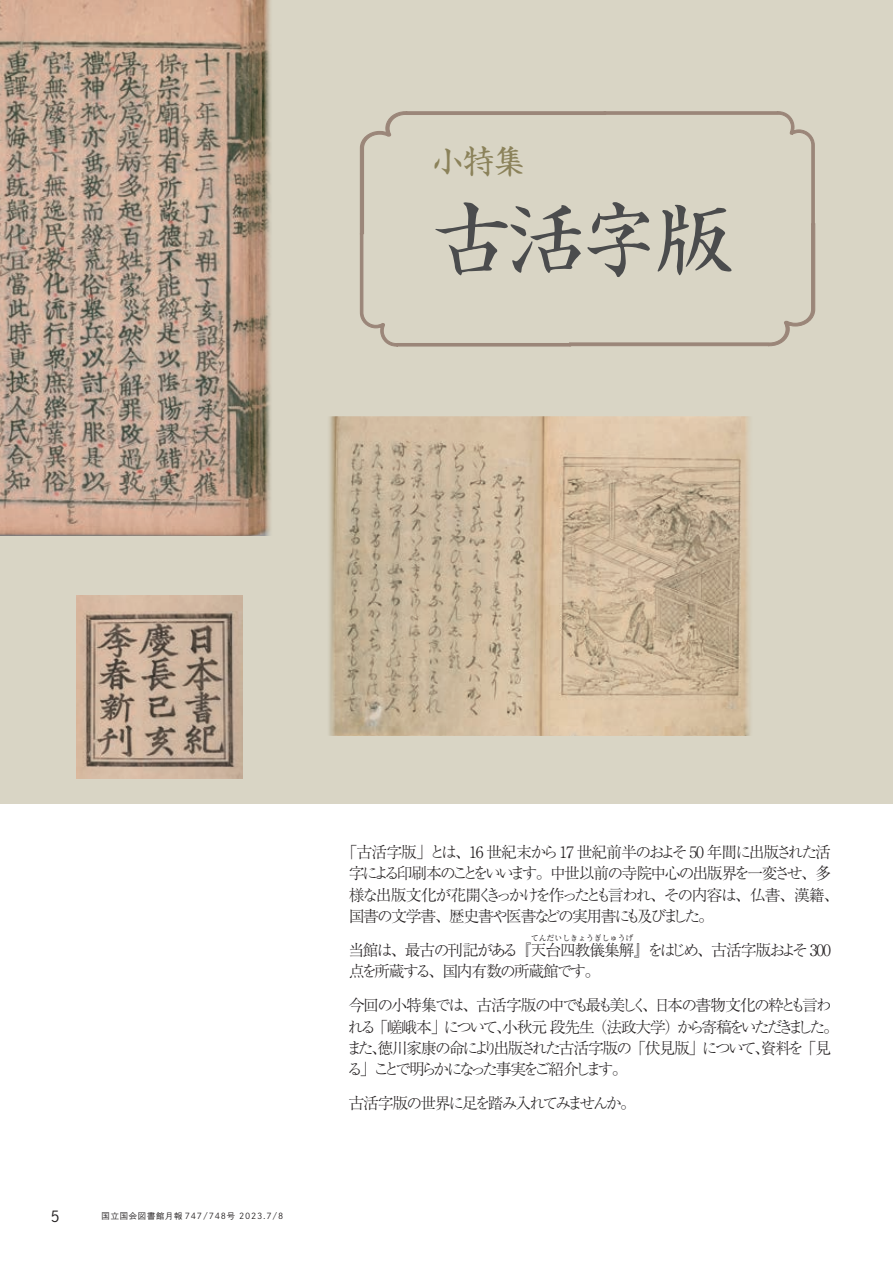
<style>
.page{position:relative;width:893px;height:1263px;background:#fff}
.page>*{position:absolute;margin:0;border:0;box-sizing:border-box;transform-origin:0 0}
.リード文{font:79.95px "Sei Kai CB1 Std";color:#4b4c4d}
.リード文-2{font:33px "Sei Kai CB1 Std";color:#8b825a}
.リード文-3{font:300 15.75px/21.3px "Ryumin Pro";letter-spacing:-.11em;color:#231f20}
.リード文-4{font:300 15.75px "Ryumin Pro";letter-spacing:-.075em;color:#231f20}
.リード文-5{font:300 15.75px/21.3px "Ryumin Pro";letter-spacing:-.23em;color:#231f20}
.リード文-6{font:300 15.75px "Ryumin Pro";letter-spacing:-.14em;color:#231f20}
.リード文-7{font:300 15.75px "Ryumin Pro";letter-spacing:-.205em;color:#231f20}
.リード文-8{font:300 15.75px "Ryumin Pro";letter-spacing:-.065em;color:#231f20}
.リード文-9{font:300 15.75px "Ryumin Pro";letter-spacing:-.17em;color:#231f20}
.t1{font:15px "Shuei Go Gin Std L";color:#231f20}
.t2{font:8.25px "Shuei Go Gin Std L";letter-spacing:.1em;color:#231f20}
.リード文-10{font:300 7.8px "Ryumin Pro";color:#231f20}
</style>
<div class="page">
<div style="left:0;top:0;width:893px;height:804px;background:#d9d5c5"></div>
<img style="left:329px;top:417px;width:421px;height:318px">
<img style="left:0;top:0;width:271px;height:536px">
<img style="left:77px;top:596px;width:165px;height:183px">
<svg style="left:359px;top:111px;width:457px;height:236px"></svg>
<p class="リード文-2" style="left:432px;top:136px;width:96px">小特集</p>
<p class="リード文" style="left:432px;top:178px;width:303px">古活字版</p>
<p class="t1" style="left:50px;top:1206px;width:11px">5</p>
<p class="t2" style="left:102px;top:1211px;width:135px">国立国会図書館月報 747/748号</p>
<p class="t2" style="left:239px;top:1211px;width:46px">2023.7/8</p>
<p class="リード文-3" style="left:349px;top:840px;width:492px;text-indent:-7px">「古活字版」とは、16 世紀末から 17 世紀前半のおよそ 50 年間に出版された活字による印刷本のことをいいます。中世以前の寺院中心の出版界を一変させ、多様な出版文化が花開くきっかけを作ったとも言われ、その内容は、仏書、漢籍、国書の文学書、歴史書や医書などの実用書にも及びました。</p>
<p class="リード文-8" style="left:515px;top:938px;width:136px">『天台四教儀集解』</p>
<p class="リード文-10" style="left:531px;top:932px;width:104px">てんだいしきょうぎしゅうげ</p>
<p class="リード文-3" style="left:348px;top:938px;width:171px">当館は、最古の刊記がある</p>
<p class="リード文-3" style="left:647px;top:938px;width:185px">をはじめ、古活字版およそ 300</p>
<p class="リード文-4" style="left:428px;top:959px;width:174px">、国内有数の所蔵館です。</p>
<p class="リード文-3" style="left:349px;top:959px;width:84px">点を所蔵する</p>
<p class="リード文-3" style="left:349px;top:993px;width:484px">今回の小特集では、古活字版の中でも最も美しく日本の書物文化の粋とも言わ</p>
<p class="リード文-3" style="left:642px;top:993px;width:17px">、</p>
<p class="リード文-3" style="left:348px;top:1015px;width:30px">れる</p>
<p class="リード文-3" style="left:372px;top:1015px;width:76px">「嵯峨本」</p>
<p class="リード文-4" style="left:443px;top:1014px;width:153px">について小秋元段先生</p>
<p class="リード文-3" style="left:496px;top:1015px;width:17px">、</p>
<p class="リード文-3" style="left:592px;top:1015px;width:90px">（法政大学）</p>
<p class="リード文-7" style="left:677px;top:1014px;width:164px">から寄稿をいただきました。</p>
<p class="リード文-3" style="left:346px;top:1036px;width:359px">また徳川家康の命により出版された古活字版の「伏見版」</p>
<p class="リード文-5" style="left:360px;top:1036px;width:269px;text-indent:11px">、<br>」ことで明らかになった事実をご紹介します。</p>
<p class="リード文-3" style="left:347px;top:1057px;width:17px">る</p>
<p class="リード文-6" style="left:349px;top:1091px;width:289px">古活字版の世界に足を踏み入れてみませんか。</p>
<p class="リード文-9" style="left:702px;top:1035px;width:103px">について資料を</p>
<p class="リード文-3" style="left:754px;top:1036px;width:17px">、</p>
<p class="リード文-3" style="left:801px;top:1036px;width:32px">「見</p>
</div>
